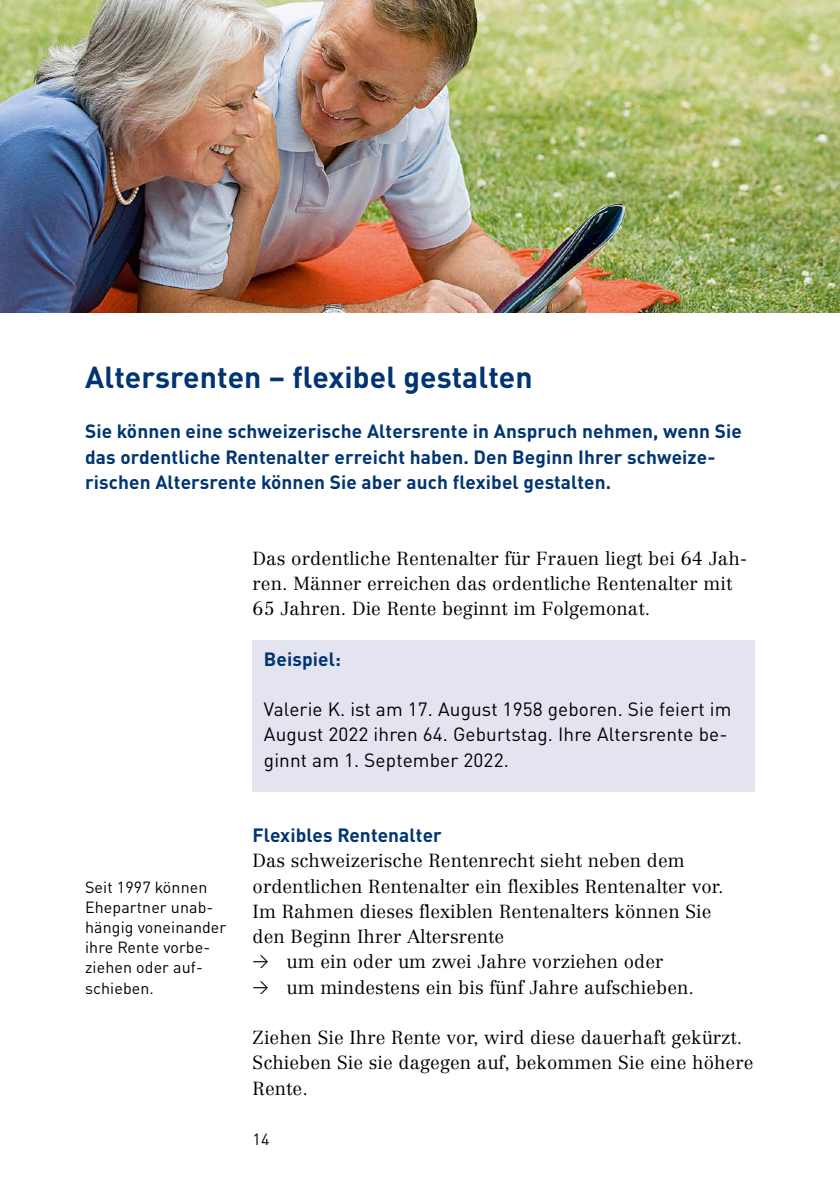
<style>
.page{position:relative;width:840px;height:1191px;background:#fff}
.page>*{position:absolute;margin:0;border:0;box-sizing:border-box;transform-origin:0 0}
.t1{font:700 30px "DIN Pro";letter-spacing:.005em;color:#003472}
.t2{font:700 19px/25.2px "DIN Pro";letter-spacing:.005em;color:#003472}
.t3{font:19px/25.2px "DIN Pro";letter-spacing:.005em;color:#000}
.t4{font:300 18.6px/25.2px "Centennial LT Pro";letter-spacing:.005em;color:#000}
.t5{font:16px/20.2px "DIN Pro";letter-spacing:.005em;color:#000}
.s1{font-family:"DIN Pro";font-weight:400;font-size:16px}
</style>
<div class="page">
<div style="left:252px;top:640px;width:502px;height:151px;background:#e3e4f0"></div>
<img style="left:0;top:0;width:839px;height:312px">
<h2 class="t1" style="left:85px;top:352px;width:449px">Altersrenten – flexibel gestalten</h2>
<p class="t2" style="left:85px;top:417px;width:658px">Sie können eine schweizerische Altersrente in Anspruch nehmen, wenn Sie das ordentliche Rentenalter erreicht haben. Den Beginn Ihrer schweize&shy;rischen Altersrente können Sie aber auch flexibel gestalten.</p>
<p class="t5" style="left:85px;top:875px;width:143px">Seit 1997 können<br>Ehepartner unab&shy;hängig voneinander ihre Rente vorbe&shy;ziehen oder auf&shy;schieben.</p>
<p class="t4" style="left:252px;top:545px;width:495px">Das ordentliche Rentenalter für Frauen liegt bei 64 Jah&shy;ren. Männer erreichen das ordentliche Rentenalter mit<br>65 Jahren. Die Rente beginnt im Folgemonat.</p>
<h3 class="t2" style="left:264px;top:644px;width:79px">Beispiel:</h3>
<p class="t3" style="left:264px;top:694px;width:469px">Valerie K. ist am 17. August 1958 geboren. Sie feiert im<br>August 2022 ihren 64. Geburtstag. Ihre Altersrente be&shy;ginnt am 1. September 2022.</p>
<h3 class="t2" style="left:252px;top:820px;width:191px">Flexibles Rentenalter</h3>
<p class="t4" style="left:252px;top:848px;width:472px">Das schweizerische Rentenrecht sieht neben dem ordentlichen Rentenalter ein flexibles Rentenalter vor.<br>Im Rahmen dieses flexiblen Rentenalters können Sie den Beginn Ihrer Altersrente</p>
<p class="t4" style="left:252px;top:949px;width:412px"><span class="s1">→</span> um ein oder um zwei Jahre vorziehen oder</p>
<p class="t4" style="left:252px;top:974px;width:443px"><span class="s1">→</span> um mindestens ein bis fünf Jahre aufschieben.</p>
<p class="t4" style="left:252px;top:1025px;width:502px">Ziehen Sie Ihre Rente vor, wird diese dauerhaft gekürzt.<br>Schieben Sie sie dagegen auf, bekommen Sie eine höhere<br>Rente.</p>
<p class="t5" style="left:252px;top:1127px;width:18px">14</p>
</div>
